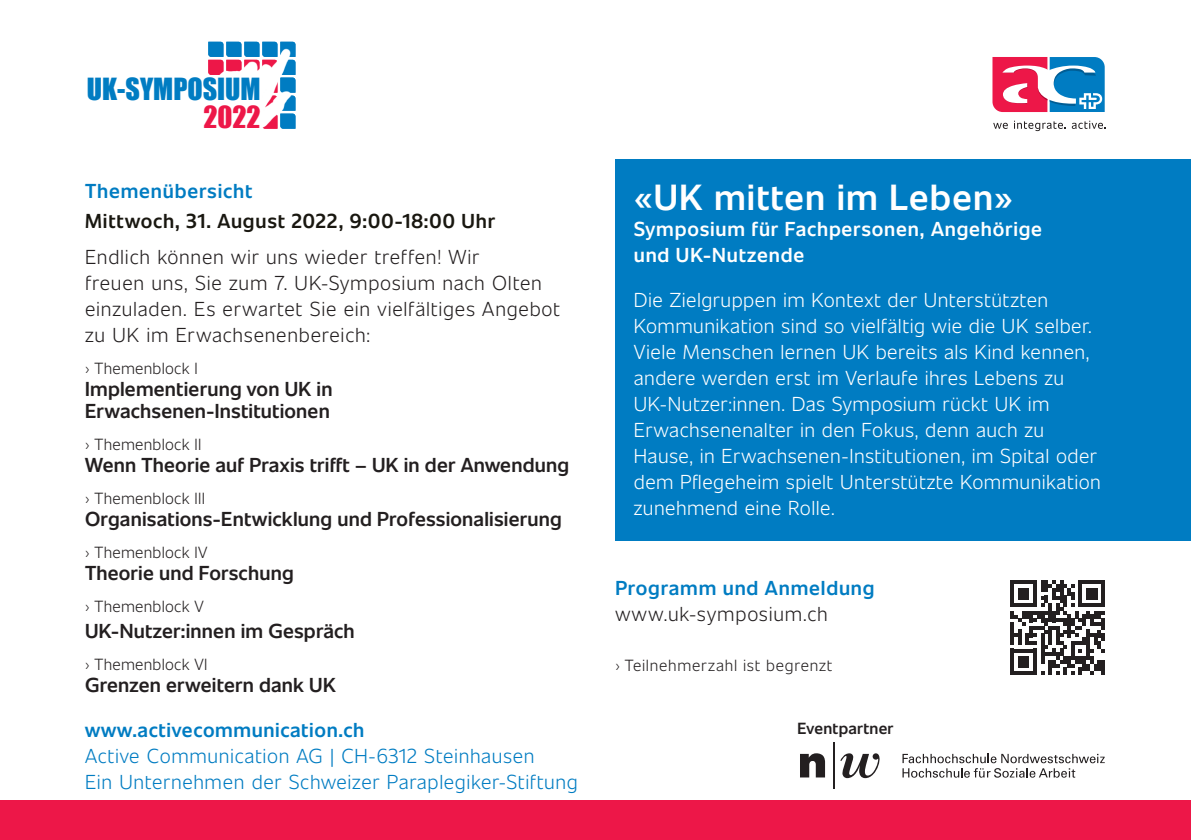
<style>
.page{position:relative;width:1191px;height:840px;background:#fff}
.page>*{position:absolute;margin:0;border:0;box-sizing:border-box;transform-origin:0 0}
.t1{font:600 36px "Unitext";letter-spacing:.03em;color:#fff}
.t2{font:28px/28.6px "Impact";color:#007cc2;text-align:right}
.Bodytext{font:300 20px/26px "Unitext";letter-spacing:.02em;color:#fff}
.Fliesstext{font:600 20px/22px "Unitext";letter-spacing:.01em;color:#231f20}
.Fliesstext-2{font:300 20px/26px "Unitext";letter-spacing:.035em;color:#231f20}
.Adresse_blau{font:300 20px "Unitext";letter-spacing:.03em;color:#007cc2}
.t3{font:600 20px "Unitext";letter-spacing:.04em;color:#007cc2}
.t4{font:600 20px/26px "Unitext";letter-spacing:.04em;color:#fff}
.t5{font:600 20px "Unitext";letter-spacing:.04em;color:#191710}
.Fliesstext-3{font:300 16px "Unitext";letter-spacing:.015em;color:#231f20}
.Fliesstext-4{font:300 16px "Unitext";letter-spacing:.045em;color:#231f20}
.t6{font:600 16px "Unitext";letter-spacing:.02em;color:#231f20}
.s1{color:#ed1748}
</style>
<div class="page">
<svg style="left:1010px;top:580px;width:95px;height:94px"></svg>
<div style="left:615px;top:159px;width:576px;height:381px;background:#007cc2"></div>
<svg style="left:993px;top:123px;width:14px;height:6px"></svg>
<svg style="left:1014px;top:121px;width:92px;height:10px"></svg>
<svg style="left:992px;top:57px;width:112px;height:55px"></svg>
<svg style="left:902px;top:753px;width:202px;height:24px"></svg>
<hr style="left:833px;top:741px;width:1px;height:47px;background:#231f20">
<svg style="left:800px;top:753px;width:25px;height:24px"></svg>
<svg style="left:840px;top:753px;width:40px;height:24px"></svg>
<img style="left:208px;top:42px;width:87px;height:87px">
<div style="left:208px;top:77px;width:51px;height:52px;background:#fff"></div>
<div style="left:0;top:799px;width:1191px;height:40px;background:#ed1748"></div>
<p class="t2" style="left:87px;top:74px;width:175px">UK-SYMPOSIUM<br><span class="s1">2022</span></p>
<p class="t3" style="left:85px;top:176px;width:169px">Themenübersicht</p>
<p class="t5" style="left:85px;top:206px;width:411px">Mittwoch, 31. August 2022, 9:00-18:00 Uhr</p>
<p class="Fliesstext-2" style="left:85px;top:242px;width:476px">Endlich können wir uns wieder treffen! Wir<br>freuen uns, Sie zum 7. UK-Symposium nach Olten einzuladen. Es erwartet Sie ein vielfältiges Angebot zu UK im Erwachsenenbereich:</p>
<p class="Fliesstext-3" style="left:85px;top:357px;width:114px">› Themenblock I</p>
<p class="Fliesstext" style="left:85px;top:377px;width:249px">Implementierung von UK in<br>Erwachsenen-Institutionen</p>
<p class="Fliesstext-3" style="left:85px;top:433px;width:118px">› Themenblock II</p>
<p class="Fliesstext" style="left:85px;top:453px;width:485px">Wenn Theorie auf Praxis trifft – UK in der Anwendung</p>
<p class="Fliesstext-3" style="left:85px;top:487px;width:122px">› Themenblock III</p>
<p class="Fliesstext" style="left:85px;top:507px;width:478px">Organisations-Entwicklung und Professionalisierung</p>
<p class="Fliesstext-3" style="left:85px;top:541px;width:124px">› Themenblock IV</p>
<p class="Fliesstext" style="left:85px;top:561px;width:210px">Theorie und Forschung</p>
<p class="Fliesstext-3" style="left:85px;top:595px;width:120px">› Themenblock V</p>
<p class="Fliesstext" style="left:85px;top:619px;width:271px">UK-Nutzer:innen im Gespräch</p>
<p class="Fliesstext-3" style="left:85px;top:653px;width:124px">› Themenblock VI</p>
<p class="Fliesstext" style="left:85px;top:673px;width:252px">Grenzen erweitern dank UK</p>
<p class="t3" style="left:85px;top:715px;width:281px">www.activecommunication.ch</p>
<p class="Adresse_blau" style="left:85px;top:741px;width:451px">Active Communication AG | CH-6312 Steinhausen</p>
<p class="Adresse_blau" style="left:85px;top:767px;width:494px">Ein Unternehmen der Schweizer Paraplegiker-Stiftung</p>
<p class="t1" style="left:634px;top:171px;width:381px">«UK mitten im Leben»</p>
<p class="t4" style="left:634px;top:215px;width:410px">Symposium für Fachpersonen, Angehörige und UK-Nutzende</p>
<p class="Bodytext" style="left:634px;top:285px;width:469px">Die Zielgruppen im Kontext der Unterstützten Kommunikation sind so vielfältig wie die UK selber.<br>Viele Menschen lernen UK bereits als Kind kennen, andere werden erst im Verlaufe ihres Lebens zu UK-Nutzer:innen. Das Symposium rückt UK im Erwachsenenalter in den Fokus, denn auch zu Hause, in Erwachsenen-Institutionen, im Spital oder dem Pflegeheim spielt Unterstützte Kommunikation zunehmend eine Rolle.</p>
<p class="t3" style="left:615px;top:573px;width:261px">Programm und Anmeldung</p>
<p class="Fliesstext-2" style="left:615px;top:599px;width:214px">www.uk-symposium.ch</p>
<p class="Fliesstext-4" style="left:615px;top:654px;width:218px">› Teilnehmerzahl ist begrenzt</p>
<p class="t6" style="left:797px;top:716px;width:98px">Eventpartner</p>
</div>
